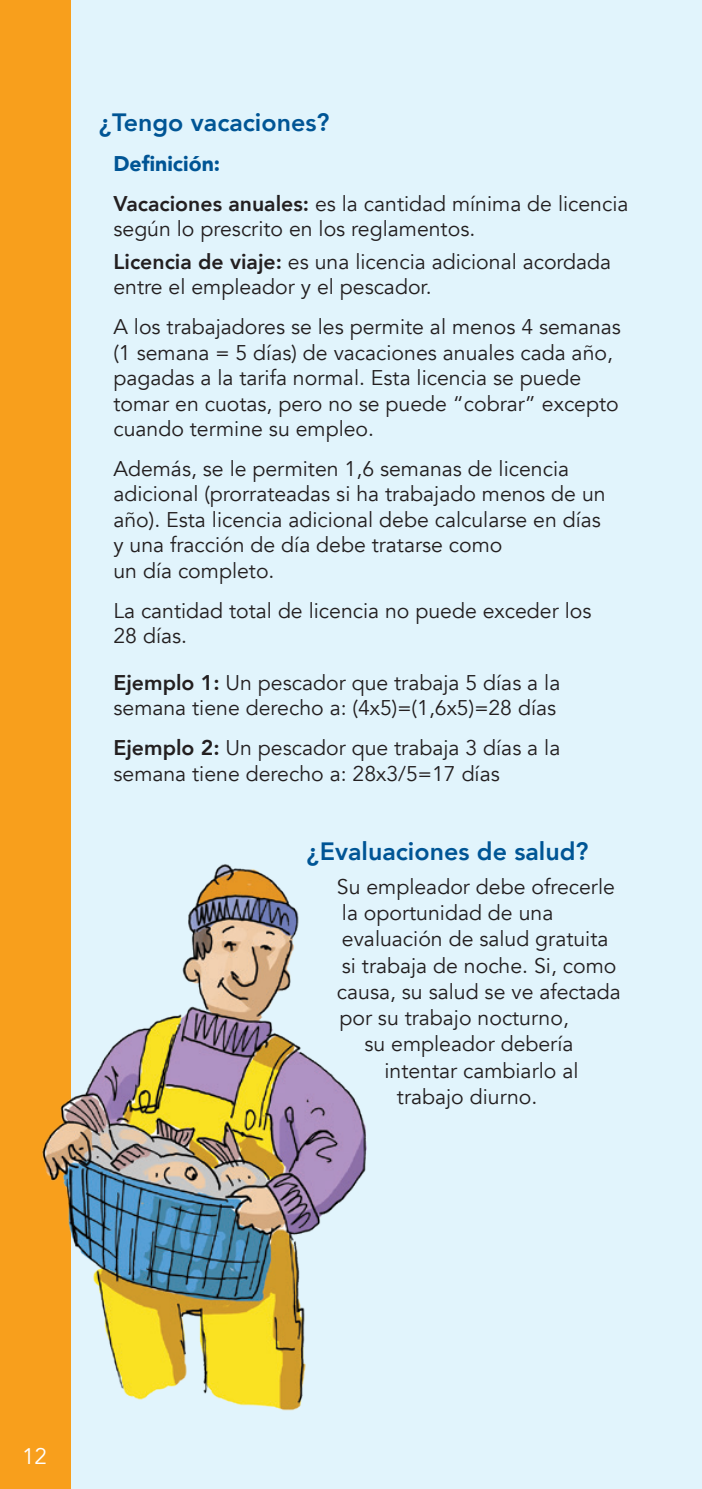
<style>
.page{position:relative;width:702px;height:1489px;background:#fff}
.page>*{position:absolute;margin:0;border:0;box-sizing:border-box;transform-origin:0 0}
.t1{font:800 25px "Avenir";color:#005595}
.t2{font:22.5px "Avenir";color:#fff}
.t3{font:21.25px/25.5px "Avenir";color:#231f20}
.t4{font:900 21.25px "Avenir";color:#005595}
.s1{font-weight:800}
</style>
<div class="page">
<div style="left:0;top:0;width:702px;height:1488px;background:#e1f4fc"></div>
<div style="left:0;top:0;width:71px;height:1488px;background:#f89f1c"></div>
<img style="left:42px;top:864px;width:325px;height:547px">
<p class="t1" style="left:99px;top:103px;width:232px">¿Tengo vacaciones?</p>
<p class="t4" style="left:113px;top:145px;width:108px">Definición:</p>
<p class="t3" style="left:113px;top:191px;width:516px"><span class="s1">Vacaciones anuales:</span> es la cantidad mínima de licencia según lo prescrito en los reglamentos.</p>
<p class="t3" style="left:113px;top:249px;width:499px"><span class="s1">Licencia de viaje:</span> es una licencia adicional acordada entre el empleador y el pescador.</p>
<p class="t3" style="left:113px;top:314px;width:509px">A los trabajadores se les permite al menos 4 semanas (1 semana = 5 días) de vacaciones anuales cada año, pagadas a la tarifa normal. Esta licencia se puede tomar en cuotas, pero no se puede “cobrar” excepto cuando termine su empleo.</p>
<p class="t3" style="left:113px;top:456px;width:493px">Además, se le permiten 1,6 semanas de licencia adicional (prorrateadas si ha trabajado menos de un año). Esta licencia adicional debe calcularse en días y una fracción de día debe tratarse como<br>un día completo.</p>
<p class="t3" style="left:113px;top:598px;width:479px">La cantidad total de licencia no puede exceder los<br>28 días.</p>
<p class="t3" style="left:113px;top:670px;width:448px"><span class="s1">Ejemplo 1:</span> Un pescador que trabaja 5 días a la semana tiene derecho a: (4x5)=(1,6x5)=28 días</p>
<p class="t3" style="left:113px;top:735px;width:448px"><span class="s1">Ejemplo 2:</span> Un pescador que trabaja 3 días a la semana tiene derecho a: 28x3/5=17 días</p>
<p class="t1" style="left:307px;top:832px;width:283px">¿Evaluaciones de salud?</p>
<p class="t3" style="left:337px;top:874px;width:279px">Su empleador debe ofrecerle</p>
<p class="t3" style="left:342px;top:900px;width:213px">la oportunidad de una</p>
<p class="t3" style="left:342px;top:926px;width:268px">evaluación de salud gratuita</p>
<p class="t3" style="left:342px;top:952px;width:276px">si trabaja de noche. Si, como</p>
<p class="t3" style="left:337px;top:979px;width:285px">causa, su salud se ve afectada</p>
<p class="t3" style="left:339px;top:1005px;width:231px">por su trabajo nocturno,</p>
<p class="t3" style="left:364px;top:1031px;width:210px">su empleador debería</p>
<p class="t3" style="left:384px;top:1057px;width:195px">intentar cambiarlo al</p>
<p class="t3" style="left:397px;top:1084px;width:142px">trabajo diurno.</p>
<p class="t2" style="left:22px;top:1442px;width:27px">12</p>
</div>
